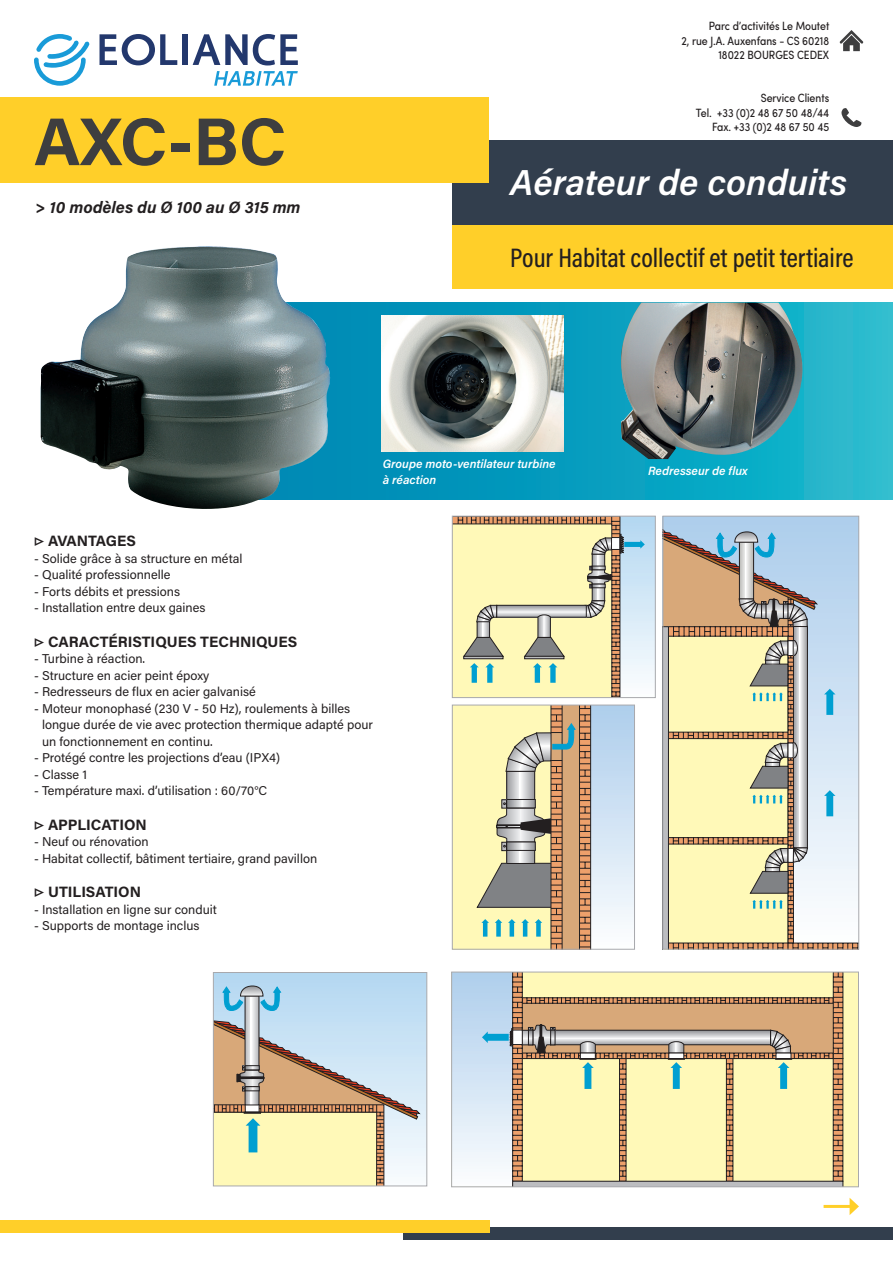
<style>
.page{position:relative;width:893px;height:1263px;background:#fff}
.page>*{position:absolute;margin:0;border:0;box-sizing:border-box;transform-origin:0 0}
.TITRE_1{font:700 67.5px "Acumin Pro";color:#3e3e3f}
.TITRE_2{font:italic 600 36px "Acumin Pro";color:#fff}
.t1{font:500 27px "Acumin Pro Cond";color:#231f20}
.texte{font:italic 700 16.5px "Acumin Pro";color:#231f20}
.Inter{font:700 15px "Acumin Pro";color:#231f20}
.Texte_1{font:12.75px/16.5px "Acumin Pro";color:#231f20}
.t2{font:condensed 12px/14.4px "Sofia Pro";color:#231f20;text-align:right}
.TEXTE{font:italic 600 12px/16.5px "Acumin Pro";color:#fff}
</style>
<div class="page">
<div style="left:452px;top:140px;width:441px;height:85px;background:#323e4d"></div>
<svg style="left:34px;top:34px;width:56px;height:52px"></svg>
<div style="left:182px;top:34px;width:6px;height:31px;background:#23386d"></div>
<svg style="left:100px;top:34px;width:77px;height:31px"></svg>
<svg style="left:193px;top:34px;width:105px;height:31px"></svg>
<svg style="left:214px;top:71px;width:84px;height:15px"></svg>
<div style="left:0;top:98px;width:489px;height:85px;background:#ffcf29"></div>
<div style="left:452px;top:225px;width:441px;height:64px;background:#ffcf29"></div>
<svg style="left:840px;top:30px;width:23px;height:21px"></svg>
<div style="left:831px;top:22px;width:41px;height:40px;border:3px solid #fff;border-radius:50%"></div>
<svg style="left:841px;top:108px;width:20px;height:19px"></svg>
<div style="left:831px;top:97px;width:41px;height:41px;border:3px solid #fff;border-radius:50%"></div>
<svg style="left:331px;top:303px;width:562px;height:197px;background:#11a3c1"></svg>
<img style="left:40px;top:246px;width:291px;height:263px">
<img style="left:382px;top:316px;width:181px;height:136px">
<img style="left:621px;top:303px;width:183px;height:156px">
<div style="left:663px;top:516px;width:196px;height:427px;background:#aeceec"></div>
<svg style="left:664px;top:530px;width:193px;height:418px;background:#d2d0b8"></svg>
<div style="left:662px;top:516px;width:197px;height:434px;border:1px solid #a8a9ad"></div>
<svg style="left:454px;top:518px;width:200px;height:178px;background:#e3e0b6"></svg>
<div style="left:452px;top:516px;width:204px;height:182px;border:1px solid #a8a9ad"></div>
<svg style="left:454px;top:707px;width:179px;height:241px;background:#d0c9ae"></svg>
<div style="left:452px;top:705px;width:183px;height:245px;border:1px solid #a8a9ad"></div>
<svg style="left:843px;top:973px;width:14px;height:212px;background:#f8f2b3"></svg>
<svg style="left:453px;top:973px;width:390px;height:212px;background:#dbd1aa"></svg>
<div style="left:451px;top:971px;width:408px;height:216px;border:1px solid #a8a9ad"></div>
<svg style="left:215px;top:974px;width:210px;height:200px;background:#bcdbf2"></svg>
<svg style="left:247px;top:1011px;width:4px;height:9px"></svg>
<svg style="left:251px;top:1011px;width:6px;height:9px"></svg>
<svg style="left:222px;top:985px;width:59px;height:26px;background:#88bfd7"></svg>
<svg style="left:215px;top:1020px;width:206px;height:164px;background:#d5ceb4"></svg>
<div style="left:213px;top:972px;width:214px;height:214px;border:1px solid #a8a9ad"></div>
<hr style="left:824px;top:1205px;width:28px;height:3px;background:#ffcf29">
<svg style="left:850px;top:1198px;width:9px;height:17px"></svg>
<div style="left:404px;top:1227px;width:489px;height:13px;background:#323e4d"></div>
<div style="left:0;top:1220px;width:489px;height:13px;background:#ffcf29"></div>
<p class="TITRE_1" style="left:34px;top:94px;width:254px">AXC-BC</p>
<p class="texte" style="left:36px;top:196px;width:266px">&gt; 10 modèles du Ø 100 au Ø 315 mm</p>
<p class="t2" style="left:681px;top:19px;width:149px">Parc d’activités Le Moutet<br>2, rue J.A. Auxenfans - CS 60218<br>18022 BOURGES CEDEX</p>
<p class="t2" style="left:696px;top:91px;width:135px">Service Clients<br>Tel. +33 (0)2 48 67 50 48/44<br>Fax. +33 (0)2 48 67 50 45</p>
<p class="TITRE_2" style="left:510px;top:157px;width:338px">Aérateur de conduits</p>
<p class="t1" style="left:510px;top:240px;width:345px">Pour Habitat collectif et petit tertiaire</p>
<p class="TEXTE" style="left:383px;top:455px;width:175px">Groupe moto-ventilateur turbine à réaction</p>
<p class="TEXTE" style="left:648px;top:462px;width:101px">Redresseur de flux</p>
<p class="Inter" style="left:34px;top:530px;width:104px">▷ AVANTAGES</p>
<p class="Texte_1" style="left:34px;top:549px;width:210px">- Solide grâce à sa structure en métal</p>
<p class="Texte_1" style="left:34px;top:566px;width:138px">- Qualité professionnelle</p>
<p class="Texte_1" style="left:34px;top:582px;width:148px">- Forts débits et pressions</p>
<p class="Texte_1" style="left:34px;top:599px;width:173px">- Installation entre deux gaines</p>
<p class="Inter" style="left:34px;top:631px;width:265px">▷ CARACTÉRISTIQUES TECHNIQUES</p>
<p class="Texte_1" style="left:34px;top:650px;width:112px">- Turbine à réaction.</p>
<p class="Texte_1" style="left:34px;top:666px;width:177px">- Structure en acier peint époxy</p>
<p class="Texte_1" style="left:34px;top:683px;width:223px">- Redresseurs de flux en acier galvanisé</p>
<p class="Texte_1" style="left:42px;top:699px;width:332px;text-indent:-8px">- Moteur monophasé (230 V - 50 Hz), roulements à billes longue durée de vie avec protection thermique adapté pour un fonctionnement en continu.</p>
<p class="Texte_1" style="left:34px;top:749px;width:247px">- Protégé contre les projections d’eau (IPX4)</p>
<p class="Texte_1" style="left:34px;top:765px;width:55px">- Classe 1</p>
<p class="Texte_1" style="left:34px;top:782px;width:235px">- Température maxi. d’utilisation : 60/70°C</p>
<p class="Inter" style="left:34px;top:814px;width:114px">▷ APPLICATION</p>
<p class="Texte_1" style="left:34px;top:833px;width:116px">- Neuf ou rénovation</p>
<p class="Texte_1" style="left:34px;top:849px;width:285px">- Habitat collectif, bâtiment tertiaire, grand pavillon</p>
<p class="Inter" style="left:34px;top:881px;width:109px">▷ UTILISATION</p>
<p class="Texte_1" style="left:34px;top:900px;width:184px">- Installation en ligne sur conduit</p>
<p class="Texte_1" style="left:34px;top:917px;width:167px">- Supports de montage inclus</p>
</div>
